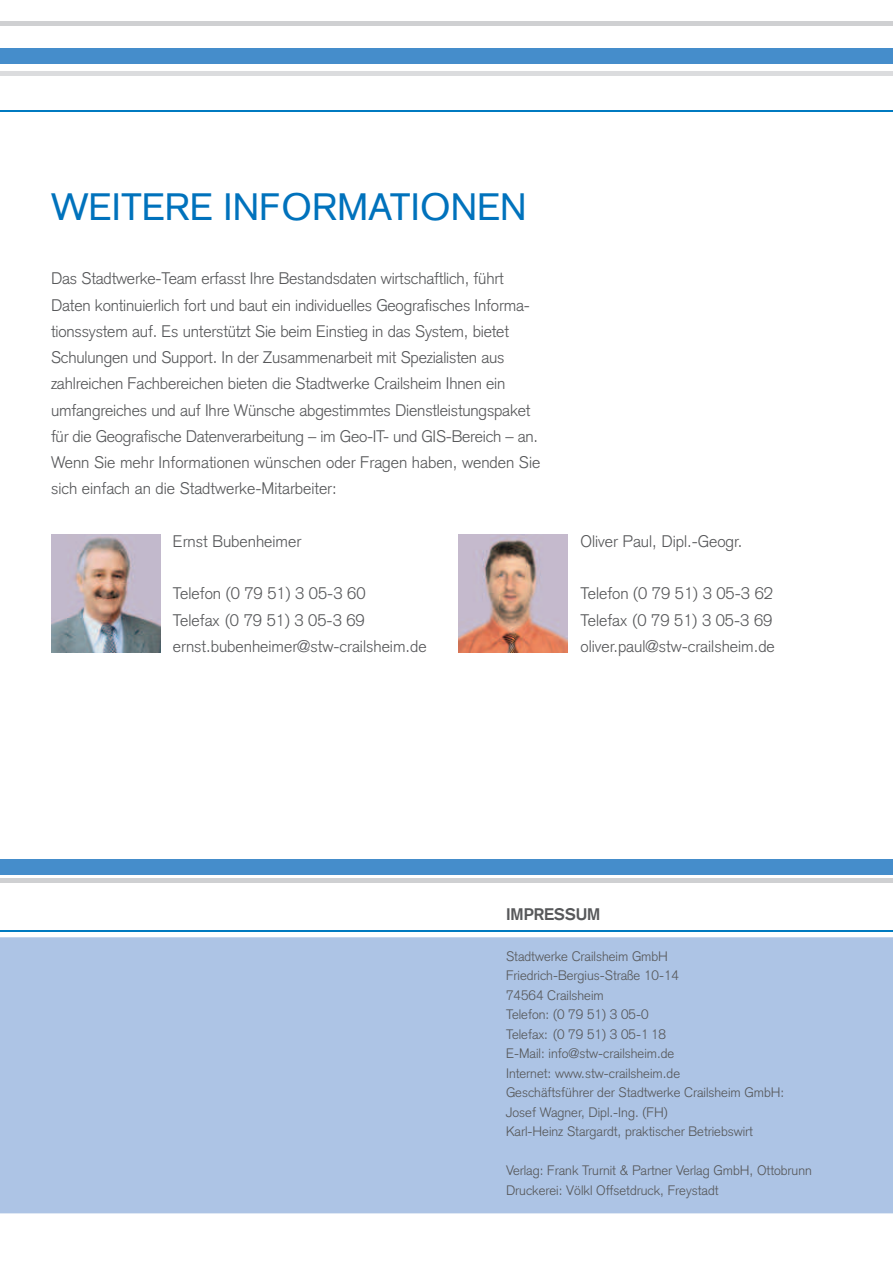
<style>
.page{position:relative;width:893px;height:1263px;background:#fff}
.page>*{position:absolute;margin:0;border:0;box-sizing:border-box;transform-origin:0 0}
.t1{font:37.5px "Basic Commercial";color:#0072bc}
.t2{font:300 16.5px/26.2px "Basic Commercial";letter-spacing:-.01em;color:#57585a}
.t3{font:700 16.5px "Basic Commercial";color:#57585a}
.t4{font:300 13.5px/19.5px "Basic Commercial";color:#57585a}
</style>
<div class="page">
<div style="left:0;top:937px;width:893px;height:276px;background:#adc4e5"></div>
<div style="left:0;top:21px;width:893px;height:5px;background:#cfd0d2"></div>
<hr style="left:0;top:110px;width:893px;height:1px;background:#007ac0">
<div style="left:0;top:71px;width:893px;height:5px;background:#dbdcde"></div>
<div style="left:0;top:48px;width:893px;height:15px;background:#458dcb"></div>
<hr style="left:0;top:930px;width:893px;height:2px;background:#007ac0">
<img style="left:459px;top:535px;width:108px;height:117px">
<img style="left:52px;top:535px;width:109px;height:117px">
<div style="left:0;top:859px;width:893px;height:15px;background:#458dcb"></div>
<hr style="left:0;top:879px;width:893px;height:4px;background:#cfd0d2">
<h1 class="t1" style="left:51px;top:185px;width:477px">WEITERE INFORMATIONEN</h1>
<p class="t2" style="left:51px;top:267px;width:491px">Das Stadtwerke-Team erfasst Ihre Bestandsdaten wirtschaftlich, führt Daten kontinuierlich fort und baut ein individuelles Geografisches Informa&shy;tionssystem auf. Es unterstützt Sie beim Einstieg in das System, bietet Schulungen und Support. In der Zusammenarbeit mit Spezialisten aus zahlreichen Fachbereichen bieten die Stadtwerke Crailsheim Ihnen ein umfangreiches und auf Ihre Wünsche abgestimmtes Dienstleistungspaket für die Geografische Datenverarbeitung – im Geo-IT- und GIS-Bereich – an.<br>Wenn Sie mehr Informationen wünschen oder Fragen haben, wenden Sie sich einfach an die Stadtwerke-Mitarbeiter:</p>
<p class="t2" style="left:173px;top:530px;width:130px">Ernst Bubenheimer</p>
<p class="t2" style="left:173px;top:582px;width:255px">Telefon (0 79 51) 3 05-3 60<br>Telefax (0 79 51) 3 05-3 69 ernst.bubenheimer@stw-crailsheim.de</p>
<p class="t2" style="left:580px;top:530px;width:164px">Oliver Paul, Dipl.-Geogr.</p>
<p class="t2" style="left:580px;top:582px;width:196px">Telefon (0 79 51) 3 05-3 62<br>Telefax (0 79 51) 3 05-3 69 oliver.paul@stw-crailsheim.de</p>
<p class="t3" style="left:506px;top:908px;width:96px">IMPRESSUM</p>
<p class="t4" style="left:506px;top:948px;width:280px">Stadtwerke Crailsheim GmbH Friedrich-Bergius-Straße 10-14<br>74564 Crailsheim<br>Telefon: (0 79 51) 3 05-0<br>Telefax: (0 79 51) 3 05-1 18<br>E-Mail: info@stw-crailsheim.de<br>Internet: www.stw-crailsheim.de<br>Geschäftsführer der Stadtwerke Crailsheim GmbH:<br>Josef Wagner, Dipl.-Ing. (FH)<br>Karl-Heinz Stargardt, praktischer Betriebswirt</p>
<p class="t4" style="left:506px;top:1162px;width:307px">Verlag: Frank Trurnit &amp; Partner Verlag GmbH, Ottobrunn<br>Druckerei: Völkl Offsetdruck, Freystadt</p>
</div>
